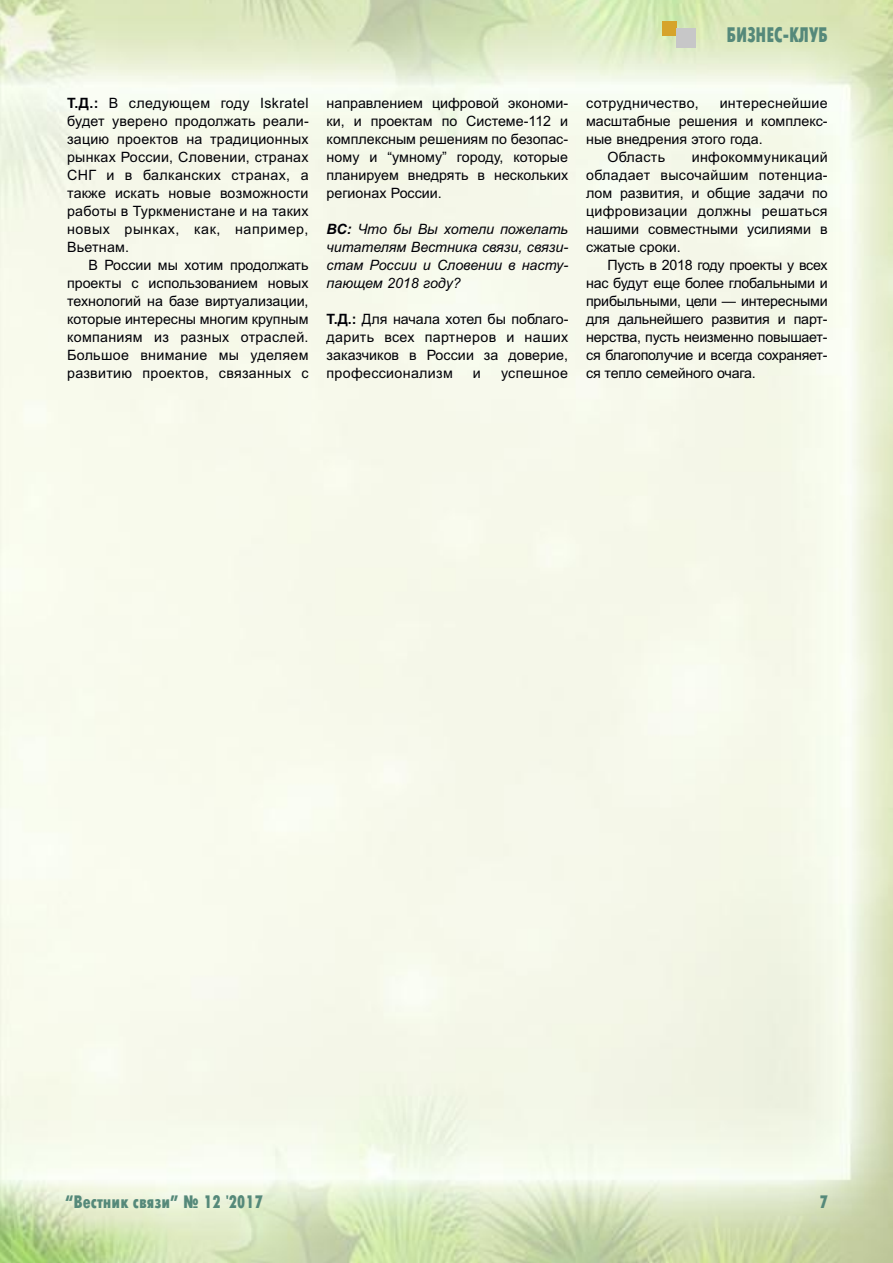
<style>
.page{position:relative;width:893px;height:1263px;background:#fff}
.page>*{position:absolute;margin:0;border:0;box-sizing:border-box;transform-origin:0 0}
.t1{font:21px "Futura Futuris X Cond C";color:#55897a;scale:.9 1}
.t2{font:18px "Futura Futuris X Cond C";color:#55897a}
.t3{font:14.25px/18px "Arial";letter-spacing:.005em;color:#000006;text-align:justify}
.t4{font:italic 14.25px/18px "Arial";color:#000006;text-align:justify}
.s1{font-weight:700}
</style>
<div class="page">
<img style="left:0;top:0;width:893px;height:1263px">
<div style="left:662px;top:21px;width:14px;height:14px;background:#d6a42a"></div>
<div style="left:676px;top:28px;width:20px;height:20px;background:#c7c7c8"></div>
<h1 class="t1" style="left:727px;top:22px;width:114px">БИЗНЕС-КЛУБ</h1>
<p class="t3" style="left:67px;top:94px;width:243px"><span class="s1">Т.Д.:</span> В следующем году Iskratel будет уверено продолжать реали&shy;зацию проектов на традиционных рынках России, Словении, странах СНГ и в балканских странах, а также искать новые возможности работы в Туркменистане и на таких новых рынках, как, например, Вьетнам.</p>
<p class="t3" style="left:67px;top:256px;width:243px;text-indent:21px">В России мы хотим продолжать проекты с использованием новых технологий на базе виртуализации, которые интересны многим крупным компаниям из разных отраслей.<br>Большое внимание мы уделяем развитию проектов, связанных с</p>
<p class="t3" style="left:327px;top:94px;width:243px">направлением цифровой экономи&shy;ки, и проектам по Системе-112 и комплексным решениям по безопас&shy;ному и “умному” городу, которые планируем внедрять в нескольких регионах России.</p>
<p class="t4" style="left:327px;top:220px;width:243px"><span class="s1">ВС:</span> Что бы Вы хотели пожелать читателям Вестника связи, связи&shy;стам России и Словении в насту&shy;пающем 2018 году?</p>
<p class="t3" style="left:327px;top:310px;width:243px"><span class="s1">Т.Д.:</span> Для начала хотел бы поблаго&shy;дарить всех партнеров и наших заказчиков в России за доверие, профессионализм</p>
<p class="t3" style="left:473px;top:364px;width:9px">и</p>
<p class="t3" style="left:501px;top:364px;width:69px">успешное</p>
<p class="t3" style="left:586px;top:94px;width:114px">сотрудничество,</p>
<p class="t3" style="left:720px;top:94px;width:109px">интереснейшие</p>
<p class="t3" style="left:586px;top:112px;width:243px">масштабные решения и комплекс-</p>
<p class="t3" style="left:586px;top:130px;width:178px">ные внедрения этого года.</p>
<p class="t3" style="left:607px;top:148px;width:59px">Область</p>
<p class="t3" style="left:586px;top:148px;width:243px;text-indent:106px">инфокоммуникаций обладает высочайшим потенциа&shy;лом развития, и общие задачи по цифровизации должны решаться нашими совместными усилиями в сжатые сроки.</p>
<p class="t3" style="left:586px;top:256px;width:243px;text-indent:21px">Пусть в 2018 году проекты у всех нас будут еще более глобальными и прибыльными, цели — интересными для дальнейшего развития и парт&shy;нерства, пусть неизменно повышает&shy;ся благополучие и всегда сохраняет&shy;ся тепло семейного очага.</p>
<p class="t2" style="left:65px;top:1191px;width:199px">“Вестник связи” № 12 '2017</p>
<p class="t2" style="left:820px;top:1191px;width:9px">7</p>
</div>
